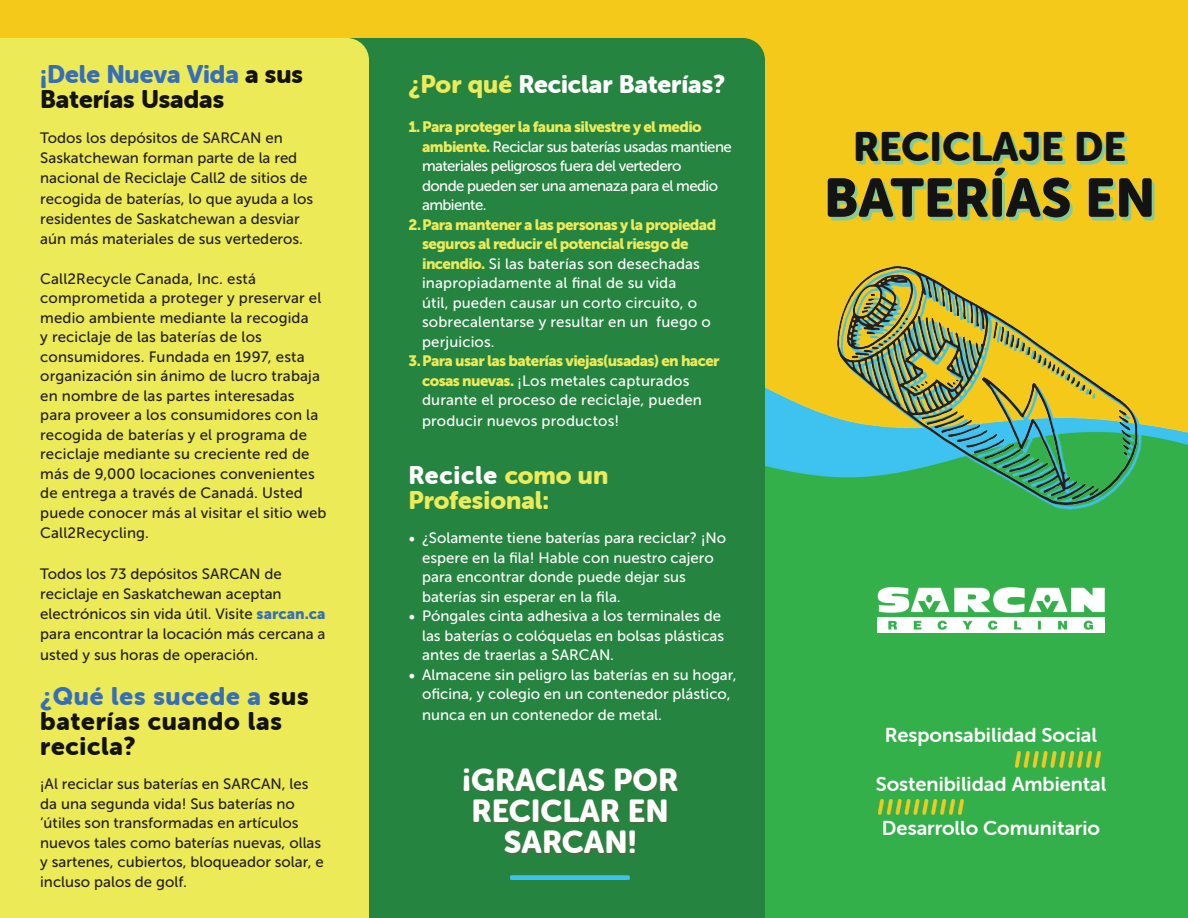
<style>
.page{position:relative;width:1188px;height:918px;background:#f4c91a}
.page>*{position:absolute;margin:0;border:0;box-sizing:border-box;transform-origin:0 0}
.t1{font:54px "Museo Sans Rounded 900";color:#141313}
.t2{font:40.5px "Museo Sans Rounded 900";color:#141313}
.t3{font:31.35px/31.3px "Museo Sans Rounded 900";color:#fff;text-align:center}
.t4{font:25.05px/25px "Museo Sans Rounded 900";letter-spacing:.025em;color:#141313}
.t5{font:25.05px/25px "Museo Sans Rounded 900";color:#141313}
.t6{font:25.05px/25px "Museo Sans Rounded 900";color:#edea5b}
.t7{font:25.05px "Museo Sans Rounded 900";color:#fff}
.t8{font:20.1px "Museo Sans Rounded 700";color:#fff}
.t9{font:15px/19.5px "Museo Sans 500";color:#231f20}
.t10{font:15px/19.5px "Museo Sans 500";color:#fff}
.t11{font:15px/19.5px "Museo Sans 500";letter-spacing:-.04em;color:#fff}
.s1{color:#366fb7}
.s2{font-family:"Museo Sans 900";color:#366fb7}
.s3{color:#edea5b}
.s4{font-family:"Museo Sans 900";color:#edea5b}
.s5{color:#fff}
.s6{font-family:"Minion Pro";font-size:18px}
</style>
<div class="page">
<img style="left:765px;top:333px;width:423px;height:585px">
<div style="left:369px;top:38px;width:396px;height:880px;background:#25843f"></div>
<div style="left:0;top:38px;width:369px;height:880px;background:#edea58"></div>
<img style="left:838px;top:267px;width:304px;height:242px">
<img style="left:877px;top:588px;width:228px;height:44px">
<img style="left:1016px;top:752px;width:85px;height:15px">
<img style="left:879px;top:799px;width:85px;height:15px">
<img style="left:511px;top:875px;width:119px;height:4px">
<svg style="left:831px;top:135px;width:324px;height:86px"></svg>
<div style="left:465px;top:769px;width:214px;height:86px;background:#cd2c3f;opacity:.24"></div>
<p class="t5" style="left:40px;top:62px;width:264px"><span class="s1">¡Dele Nueva Vida</span> a sus<br>Baterías Usadas</p>
<p class="t9" style="left:40px;top:128px;width:274px;line-height:20.2px">Todos los depósitos de SARCAN en Saskatchewan forman parte de la red nacional de Reciclaje Call2 de sitios de recogida de baterías, lo que ayuda a los residentes de Saskatchewan a desviar aún más materiales de sus vertederos.</p>
<p class="t9" style="left:40px;top:269px;width:288px">Call2Recycle Canada, Inc. está comprometida a proteger y preservar el medio ambiente mediante la recogida<br>y reciclaje de las baterías de los consumidores. Fundada en 1997, esta organización sin ánimo de lucro trabaja en nombre de las partes interesadas para proveer a los consumidores con la recogida de baterías y el programa de reciclaje mediante su creciente red de más de 9,000 locaciones convenientes de entrega a través de Canadá. Usted puede conocer más al visitar el sitio web Call2Recycling.</p>
<p class="t9" style="left:40px;top:563px;width:287px;line-height:20.2px">Todos los 73 depósitos SARCAN de reciclaje en Saskatchewan aceptan electrónicos sin vida útil. Visite <span class="s2">sarcan.ca </span>para encontrar la locación más cercana a usted y sus horas de operación.</p>
<p class="t4" style="left:40px;top:684px;width:270px"><span class="s1">¿Qué les sucede a</span> sus baterías cuando las recicla?</p>
<p class="t9" style="left:40px;top:774px;width:285px">¡Al reciclar sus baterías en SARCAN, les da una segunda vida! Sus baterías no ‘útiles son transformadas en artículos nuevos tales como baterías nuevas, ollas y sartenes, cubiertos, bloqueador solar, e incluso palos de golf.</p>
<p class="t7" style="left:409px;top:70px;width:318px"><span class="s3">¿Por qué</span> Reciclar Baterías?</p>
<p class="t11" style="left:422px;top:117px;width:311px;text-indent:-14px"><span class="s4">1.Para proteger la fauna silvestre y el medio ambiente.</span> Reciclar sus baterías usadas mantiene materiales peligrosos fuera del vertedero<br>donde pueden ser una amenaza para el medio ambiente.</p>
<p class="t10" style="left:422px;top:215px;width:296px;text-indent:-14px"><span class="s4">2.Para mantener a las personas y la propiedad seguros al reducir el potencial riesgo de incendio.</span> Si las baterías son desechadas inapropiadamente al final de su vida<br>útil, pueden causar un corto circuito, o sobrecalentarse y resultar en un fuego o perjuicios.</p>
<p class="t10" style="left:422px;top:351px;width:299px;text-indent:-14px"><span class="s4">3.Para usar las baterías viejas(usadas) en hacer cosas nuevas.</span> ¡Los metales capturados durante el proceso de reciclaje, pueden producir nuevos productos!</p>
<p class="t6" style="left:409px;top:463px;width:201px"><span class="s5">Recicle</span> como un<br>Profesional:</p>
<p class="t10" style="left:422px;top:528px;width:306px;text-indent:-14px"><span class="s6">•</span> ¿Solamente tiene baterías para reciclar? ¡No espere en la fila! Hable con nuestro cajero para encontrar donde puede dejar sus baterías sin esperar en la fila.</p>
<p class="t10" style="left:422px;top:606px;width:304px;text-indent:-14px"><span class="s6">•</span> Póngales cinta adhesiva a los terminales de las baterías o colóquelas en bolsas plásticas antes de traerlas a SARCAN.</p>
<p class="t10" style="left:422px;top:665px;width:316px;text-indent:-14px"><span class="s6">•</span> Almacene sin peligro las baterías en su hogar, oficina, y colegio en un contenedor plástico, nunca en un contenedor de metal.</p>
<p class="t3" style="left:462px;top:764px;width:217px">¡GRACIAS POR<br>RECICLAR EN<br>SARCAN!</p>
<p class="t2" style="left:853px;top:124px;width:274px">RECICLAJE DE</p>
<p class="t1" style="left:824px;top:167px;width:333px">BATERÍAS EN</p>
<p class="t8" style="left:885px;top:723px;width:214px">Responsabilidad Social</p>
<p class="t8" style="left:876px;top:772px;width:232px">Sostenibilidad Ambiental</p>
<p class="t8" style="left:882px;top:817px;width:220px">Desarrollo Comunitario</p>
</div>
